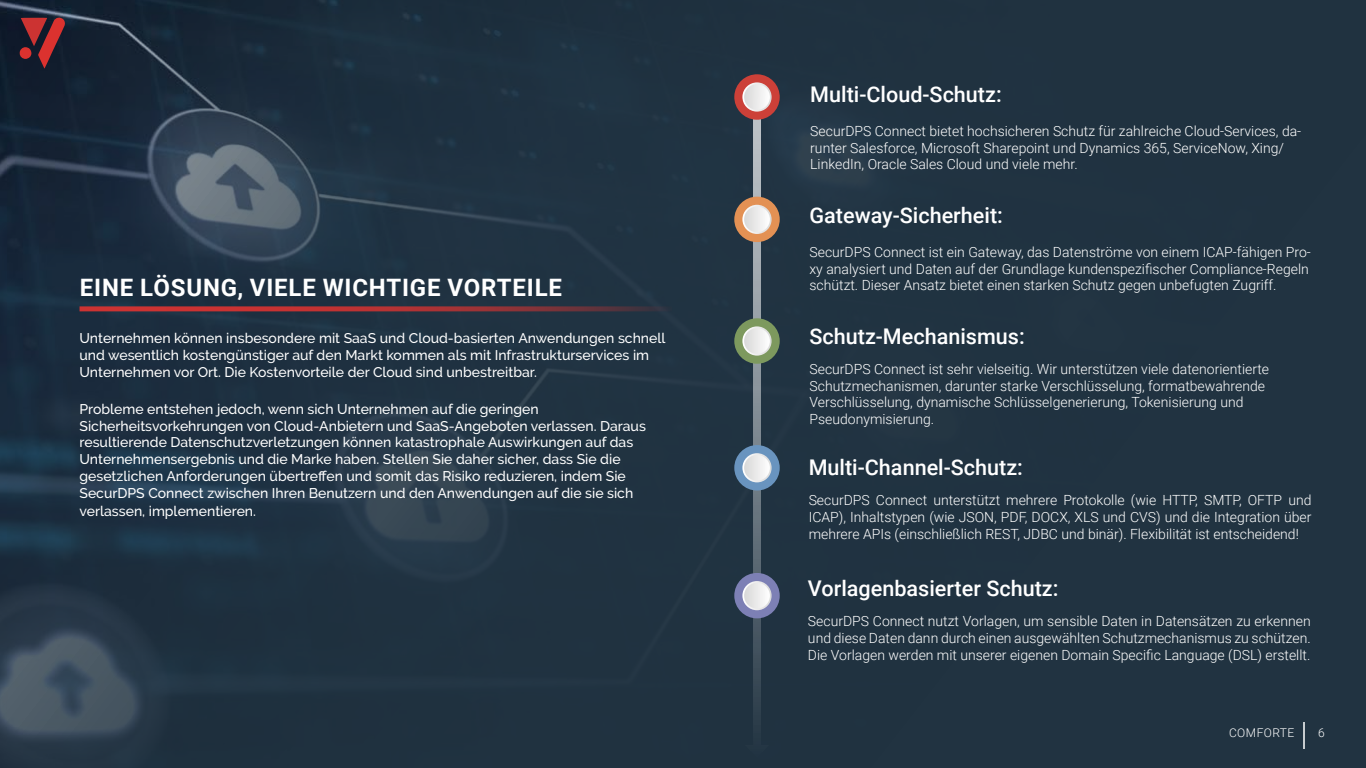
<style>
.page{position:relative;width:1366px;height:768px;background:#fff}
.page>*{position:absolute;margin:0;border:0;box-sizing:border-box;transform-origin:0 0}
.t1{font:700 24px "Roboto";letter-spacing:.035em;color:#fff}
.t2{font:500 21.6px "Roboto";color:#fff}
.t3{font:300 14px/16.8px "Roboto";color:#fff}
.t4{font:500 14px/17px "Raleway";color:#fff}
.t5{font:300 12px "Roboto";letter-spacing:.035em;color:#fff}
</style>
<div class="page">
<img style="left:0;top:0;width:1366px;height:768px">
<svg style="left:753px;top:120px;width:8px;height:625px;background:#76818a"></svg>
<svg style="left:745px;top:745px;width:24px;height:13px"></svg>
<svg style="left:80px;top:306px;width:592px;height:5px;background:#993236"></svg>
<div style="left:734px;top:197px;width:46px;height:45px;background:#e39154;border-radius:50%"></div>
<svg style="left:742px;top:205px;width:30px;height:29px"></svg>
<div style="left:744px;top:206px;width:26px;height:26px;background:linear-gradient(to right,#d9dad9,#fbfbfb);border-radius:13px"></div>
<svg style="left:734px;top:74px;width:46px;height:46px;background:#ad7373"></svg>
<div style="left:734px;top:318px;width:46px;height:46px;background:#7d995e;border-radius:50%"></div>
<svg style="left:742px;top:326px;width:30px;height:30px"></svg>
<div style="left:744px;top:328px;width:26px;height:26px;background:linear-gradient(to right,#dadad9,#fbfbfb);border-radius:13px"></div>
<div style="left:734px;top:445px;width:46px;height:46px;background:#6994bf;border-radius:50%"></div>
<svg style="left:742px;top:453px;width:30px;height:29px"></svg>
<div style="left:744px;top:455px;width:26px;height:26px;background:linear-gradient(to right,#dadada,#fbfbfb);border-radius:13px"></div>
<div style="left:734px;top:573px;width:46px;height:45px;background:#7d80b5;border-radius:50%"></div>
<svg style="left:742px;top:581px;width:30px;height:29px"></svg>
<div style="left:744px;top:583px;width:26px;height:26px;background:linear-gradient(to right,#dadada,#fbfbfb);border-radius:13px"></div>
<svg style="left:1304px;top:722px;width:1px;height:27px"></svg>
<svg style="left:19px;top:17px;width:46px;height:52px;background:#65252d"></svg>
<h1 class="t1" style="left:80px;top:271px;width:484px">EINE LÖSUNG, VIELE WICHTIGE VORTEILE</h1>
<p class="t4" style="left:80px;top:330px;width:587px">Unternehmen können insbesondere mit SaaS und Cloud-basierten Anwendungen schnell und wesentlich kostengünstiger auf den Markt kommen als mit Infrastrukturservices im<br>Unternehmen vor Ort. Die Kostenvorteile der Cloud sind unbestreitbar.</p>
<p class="t4" style="left:80px;top:400px;width:568px">Probleme entstehen jedoch, wenn sich Unternehmen auf die geringen Sicherheitsvorkehrungen von Cloud-Anbietern und SaaS-Angeboten verlassen. Daraus resultierende Datenschutzverletzungen können katastrophale Auswirkungen auf das Unternehmensergebnis und die Marke haben. Stellen Sie daher sicher, dass Sie die gesetzlichen Anforderungen übertreffen und somit das Risiko reduzieren, indem Sie SecurDPS Connect zwischen Ihren Benutzern und den Anwendungen auf die sie sich verlassen, implementieren.</p>
<h2 class="t2" style="left:810px;top:79px;width:193px">Multi-Cloud-Schutz:</h2>
<p class="t3" style="left:810px;top:122px;width:493px">SecurDPS Connect bietet hochsicheren Schutz für zahlreiche Cloud-Services, da&shy;runter Salesforce, Microsoft Sharepoint und Dynamics 365, ServiceNow, Xing/<br>LinkedIn, Oracle Sales Cloud und viele mehr.</p>
<h2 class="t2" style="left:810px;top:200px;width:195px">Gateway-Sicherheit:</h2>
<p class="t3" style="left:810px;top:243px;width:503px">SecurDPS Connect ist ein Gateway, das Datenströme von einem ICAP-fähigen Pro&shy;xy analysiert und Daten auf der Grundlage kundenspezifischer Compliance-Regeln schützt. Dieser Ansatz bietet einen starken Schutz gegen unbefugten Zugriff.</p>
<h2 class="t2" style="left:810px;top:321px;width:217px">Schutz-Mechanismus:</h2>
<p class="t3" style="left:810px;top:360px;width:461px">SecurDPS Connect ist sehr vielseitig. Wir unterstützen viele datenorientierte Schutzmechanismen, darunter starke Verschlüsselung, formatbewahrende Verschlüsselung, dynamische Schlüsselgenerierung, Tokenisierung und Pseudonymisierung.</p>
<h2 class="t2" style="left:809px;top:452px;width:216px">Multi-Channel-Schutz:</h2>
<p class="t3" style="left:809px;top:491px;width:504px;text-align:justify">SecurDPS Connect unterstützt mehrere Protokolle (wie HTTP, SMTP, OFTP und ICAP), Inhaltstypen (wie JSON, PDF, DOCX, XLS und CVS) und die Integration über mehrere APIs (einschließlich REST, JDBC und binär). Flexibilität ist entscheidend!</p>
<h2 class="t2" style="left:808px;top:574px;width:252px">Vorlagenbasierter Schutz:</h2>
<p class="t3" style="left:808px;top:613px;width:504px;text-align:justify">SecurDPS Connect nutzt Vorlagen, um sensible Daten in Datensätzen zu erkennen und diese Daten dann durch einen ausgewählten Schutzmechanismus zu schützen.<br>Die Vorlagen werden mit unserer eigenen Domain Specific Language (DSL) erstellt.</p>
<p class="t5" style="left:1229px;top:724px;width:67px">COMFORTE</p>
<p class="t5" style="left:1318px;top:724px;width:8px">6</p>
</div>
